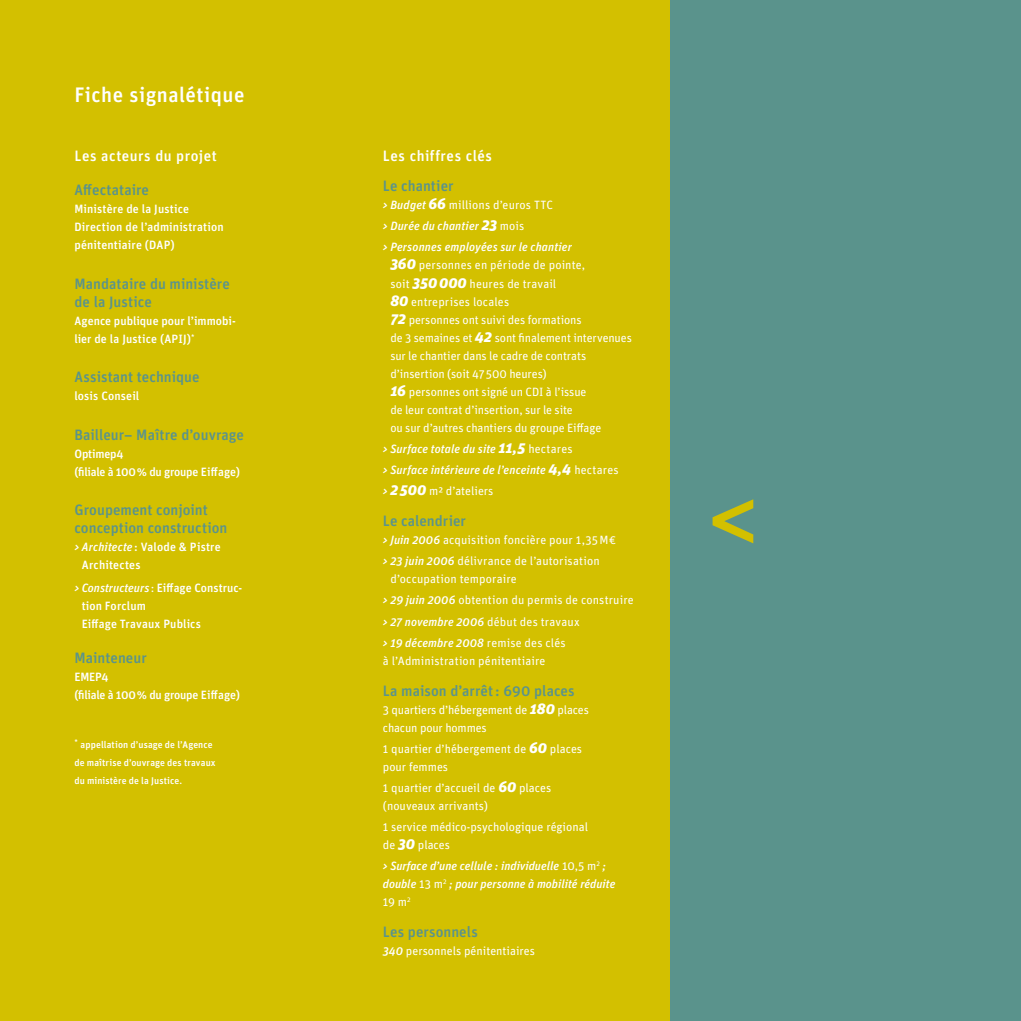
<style>
.page{position:relative;width:1021px;height:1021px;background:#fff}
.page>*{position:absolute;margin:0;border:0;box-sizing:border-box;transform-origin:0 0}
.t1{font:500 21px "Unit";letter-spacing:.02em;color:#fff}
.t2{font:500 15px/18px "Unit";letter-spacing:.005em;color:#5a938c}
.t3{font:500 15px "Unit";letter-spacing:.035em;color:#fff}
.t4{font:12px/18px "Unit";color:#fff}
.t5{font:italic 500 12px/21.1px "Unit";letter-spacing:.005em;color:#fff}
.t6{font:500 12px/18px "Unit";letter-spacing:.01em;color:#fff}
.t7{font:500 12px/18px "Unit";letter-spacing:-.015em;color:#fff}
.t8{font:500 9.75px/18px "Unit";letter-spacing:.01em;color:#fff}
.s1{font-style:italic}
.s2{font-weight:400}
.s3{font-weight:900;font-size:15px}
.s4{font-weight:400;font-style:normal}
.s5{font-weight:900;font-style:italic;font-size:15px}
.s6{font-weight:500;font-style:italic}
</style>
<div class="page">
<div style="left:0;top:0;width:691px;height:1020px;background:#d3c000"></div>
<div style="left:670px;top:0;width:350px;height:1020px;background:#5a938c"></div>
<svg style="left:712px;top:499px;width:41px;height:44px"></svg>
<h1 class="t1" style="left:74px;top:82px;width:172px">Fiche signalétique</h1>
<p class="t3" style="left:74px;top:146px;width:144px">Les acteurs du projet</p>
<p class="t2" style="left:74px;top:180px;width:76px">Affectataire</p>
<p class="t6" style="left:74px;top:200px;width:151px">Ministère de la Justice<br>Direction de l’administration pénitentiaire (DAP)</p>
<p class="t2" style="left:74px;top:274px;width:157px">Mandataire du ministère de la Justice</p>
<p class="t6" style="left:74px;top:311px;width:163px">Agence publique pour l’immobi&shy;lier de la Justice (APIJ)<sup>*</sup></p>
<p class="t2" style="left:74px;top:367px;width:127px">Assistant technique</p>
<p class="t6" style="left:74px;top:387px;width:66px">losis Conseil</p>
<p class="t2" style="left:74px;top:425px;width:171px">Bailleur– Maître d’ouvrage</p>
<p class="t7" style="left:74px;top:444px;width:167px">Optimep4<br>(filiale à 100% du groupe Eiffage)</p>
<p class="t2" style="left:74px;top:500px;width:154px">Groupement conjoint conception construction</p>
<p class="t6" style="left:82px;top:538px;width:140px;text-indent:-7px"><span class="s1">&gt; Architecte</span> : Valode &amp; Pistre<br>Architectes</p>
<p class="t6" style="left:82px;top:578px;width:162px;text-indent:-7px"><span class="s1">&gt; Constructeurs</span> <span class="s2">:</span> Eiffage Construc&shy;tion Forclum<br>Eiffage Travaux Publics</p>
<p class="t2" style="left:74px;top:648px;width:74px">Mainteneur</p>
<p class="t7" style="left:74px;top:667px;width:167px">EMEP4<br>(filiale à 100% du groupe Eiffage)</p>
<p class="t8" style="left:74px;top:735px;width:143px"><sup>*</sup> appellation d’usage de l’Agence de maîtrise d’ouvrage des travaux du ministère de la Justice.</p>
<p class="t3" style="left:383px;top:146px;width:111px">Les chiffres clés</p>
<p class="t2" style="left:383px;top:176px;width:72px">Le chantier</p>
<p class="t5" style="left:383px;top:194px;width:191px">&gt; Budget <span class="s3">66</span> <span class="s4">millions d’euros TTC<br></span>&gt; Durée du chantier <span class="s3">23</span> <span class="s4">mois<br></span>&gt; Personnes employées sur le chantier</p>
<p class="t4" style="left:390px;top:256px;width:243px"><span class="s5">360</span> personnes en période de pointe,<br>soit <span class="s5">350 000</span> heures de travail<br><span class="s5">80</span> entreprises locales<br><span class="s5">72</span> personnes ont suivi des formations<br>de 3 semaines et <span class="s5">42</span> sont finalement intervenues sur le chantier dans le cadre de contrats d’insertion (soit 47 500 heures)<br><span class="s5">16</span> personnes ont signé un CDI à l’issue<br>de leur contrat d’insertion, sur le site<br>ou sur d’autres chantiers du groupe Eiffage</p>
<p class="t5" style="left:383px;top:438px;width:237px">&gt; Surface totale du site <span class="s3">11,5</span> <span class="s4">hectares<br></span>&gt; Surface intérieure de l’enceinte <span class="s3">4,4</span> <span class="s4">hectares </span>&gt; <span class="s3">2 500</span> <span class="s4">m² d’ateliers</span></p>
<p class="t2" style="left:383px;top:511px;width:85px">Le calendrier</p>
<p class="t4" style="left:383px;top:529px;width:235px;line-height:21.1px"><span class="s6">&gt; Juin 2006</span> acquisition foncière pour 1,35 M€ <span class="s6">&gt; 23 juin 2006</span> délivrance de l’autorisation</p>
<p class="t4" style="left:383px;top:568px;width:252px;line-height:21.1px;text-indent:8px">d’occupation temporaire<br><span class="s6">&gt; 29 juin 2006</span> obtention du permis de construire <span class="s6">&gt; 27 novembre 2006</span> début des travaux<br><span class="s6">&gt; 19 décembre 2008</span> remise des clés</p>
<p class="t4" style="left:383px;top:651px;width:164px">à l’Administration pénitentiaire</p>
<p class="t2" style="left:383px;top:681px;width:193px">La maison d’arrêt: 690 places</p>
<p class="t4" style="left:383px;top:700px;width:207px">3 quartiers d’hébergement de <span class="s5">180</span> places chacun pour hommes</p>
<p class="t4" style="left:383px;top:739px;width:201px">1 quartier d’hébergement de <span class="s5">60</span> places pour femmes</p>
<p class="t4" style="left:383px;top:778px;width:170px">1 quartier d’accueil de <span class="s5">60</span> places (nouveaux arrivants)</p>
<p class="t4" style="left:383px;top:817px;width:207px">1 service médico-psychologique régional de <span class="s5">30</span> places</p>
<p class="t5" style="left:383px;top:857px;width:234px;line-height:18px">&gt; Surface d’une cellule : individuelle <span class="s4">10,5 m</span><sup>2</sup> ; double <span class="s4">13 m</span><sup>2</sup> ; pour personne à mobilité réduite<br><span class="s4">19 m</span><sup>2</sup></p>
<p class="t2" style="left:383px;top:922px;width:96px">Les personnels</p>
<p class="t4" style="left:383px;top:941px;width:154px"><span class="s6">340</span> personnels pénitentiaires</p>
</div>
